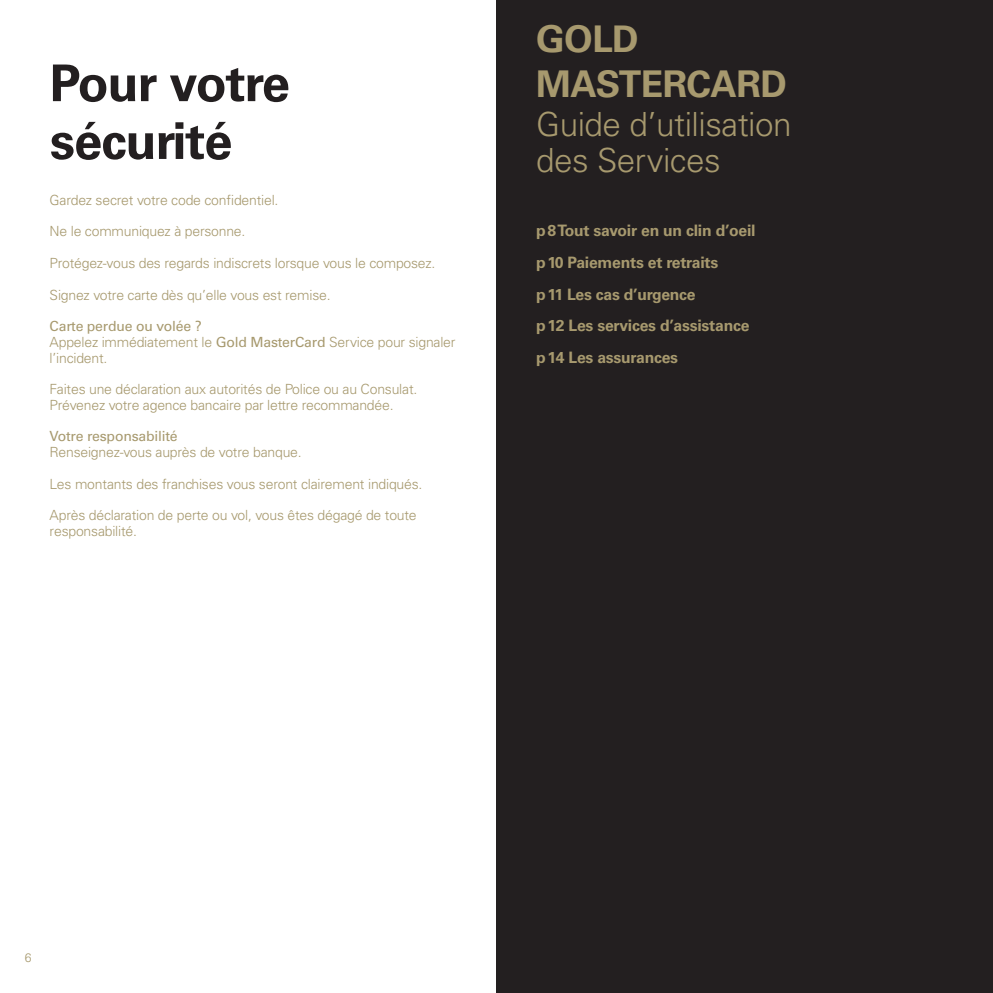
<style>
.page{position:relative;width:993px;height:993px;background:#fff}
.page>*{position:absolute;margin:0;border:0;box-sizing:border-box;transform-origin:0 0}
.t1{font:700 50.75px/57.8px "Univers";letter-spacing:-.02em;color:#231f20}
.t2{font:700 36.75px/44.1px "Univers";letter-spacing:-.015em;color:#a7996e}
.t3{font:300 33.25px/35px "Univers";letter-spacing:-.015em;color:#a7996e}
.t4{font:700 15.75px/31.5px "Univers";letter-spacing:-.015em;color:#a7996e}
.t5{font:300 14px/15.8px "Univers";letter-spacing:-.015em;color:#a7996e}
.t6{font:14px "Univers";letter-spacing:-.015em;color:#a7996e}
.t7{font:300 12.25px "Univers";color:#a7996e}
.s1{font-weight:400}
</style>
<div class="page">
<div style="left:496px;top:0;width:496px;height:992px;background:#231f20"></div>
<h1 class="t1" style="left:50px;top:55px;width:242px">Pour votre sécurité</h1>
<p class="t5" style="left:50px;top:192px;width:230px">Gardez secret votre code confidentiel.</p>
<p class="t5" style="left:50px;top:223px;width:197px">Ne le communiquez à personne.</p>
<p class="t5" style="left:50px;top:255px;width:387px">Protégez-vous des regards indiscrets lorsque vous le composez.</p>
<p class="t5" style="left:50px;top:286px;width:282px">Signez votre carte dès qu’elle vous est remise.</p>
<p class="t5" style="left:50px;top:318px;width:407px"><span class="s1">Carte perdue ou volée ?<br></span>Appelez immédiatement le <span class="s1">Gold MasterCard</span> Service pour signaler l’incident.</p>
<p class="t5" style="left:50px;top:381px;width:369px">Faites une déclaration aux autorités de Police ou au Consulat.<br>Prévenez votre agence bancaire par lettre recommandée.</p>
<p class="t6" style="left:50px;top:428px;width:129px">Votre responsabilité</p>
<p class="t5" style="left:50px;top:444px;width:253px">Renseignez-vous auprès de votre banque.</p>
<p class="t5" style="left:50px;top:475px;width:374px">Les montants des franchises vous seront clairement indiqués.</p>
<p class="t5" style="left:50px;top:507px;width:368px">Après déclaration de perte ou vol, vous êtes dégagé de toute responsabilité.</p>
<h2 class="t2" style="left:536px;top:18px;width:252px">GOLD<br>MASTERCARD</h2>
<h3 class="t3" style="left:536px;top:107px;width:257px">Guide d’utilisation des Services</h3>
<p class="t4" style="left:536px;top:215px;width:221px">p8 Tout savoir en un clin d’oeil p10 Paiements et retraits<br>p11 Les cas d’urgence<br>p12 Les services d’assistance p14 Les assurances</p>
<p class="t7" style="left:25px;top:949px;width:8px">6</p>
</div>
